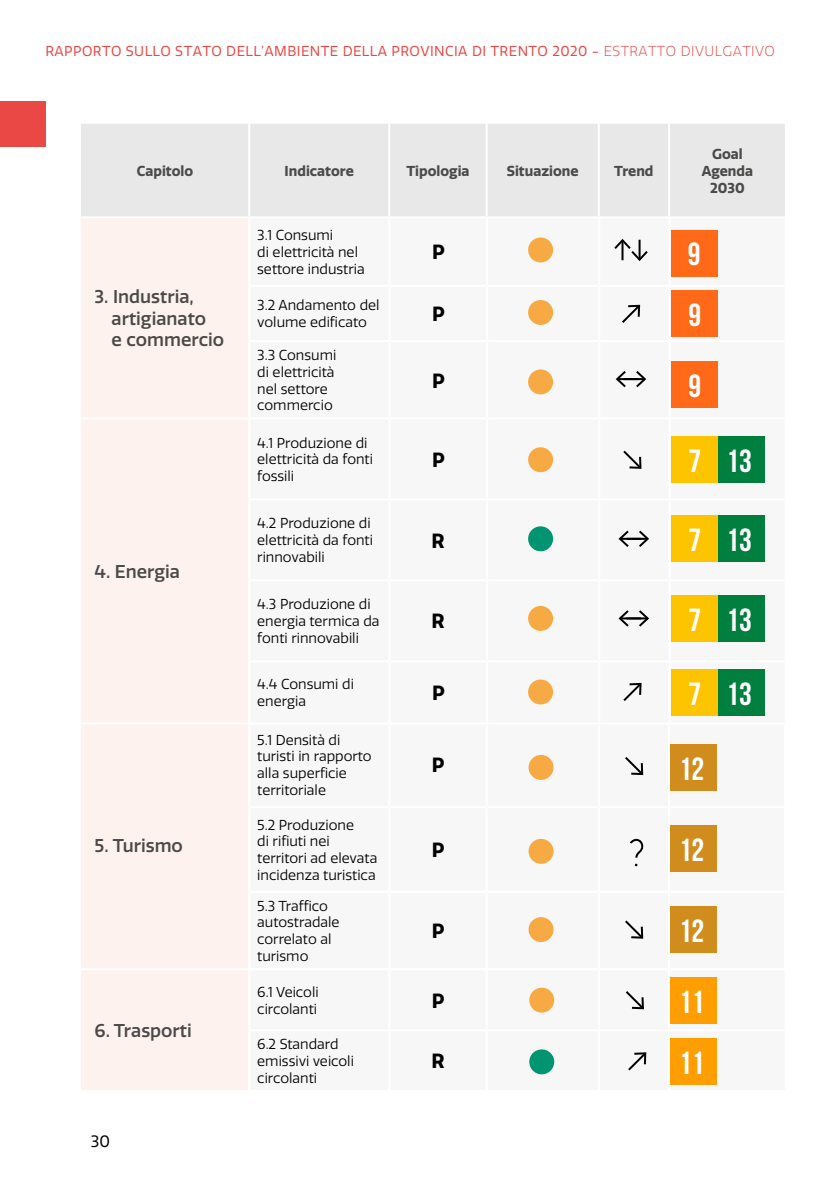
<style>
.page{position:relative;width:840px;height:1191px;background:#fff}
.page>*{position:absolute;margin:0;border:0;box-sizing:border-box;transform-origin:0 0}
.t1{font:32px/60.4px "Bebas Neue";color:#fff}
.t2{font:700 20px "Quatro";color:#000}
.t3{font:500 18px/21.6px "Quatro";color:#4a4a49}
.t4{font:16px "Quatro";color:#000}
.t5{font:14px/16.8px "Quatro";color:#000}
.t6{font:14px "Quatro";letter-spacing:.03em;color:#e94845}
.t7{font:700 14px/16.8px "Quatro";color:#4a4a49;text-align:center}
.s1{font-weight:300}
</style>
<div class="page">
<div style="left:0;top:102px;width:45px;height:45px;background:#e94845"></div>
<div style="left:81px;top:721px;width:168px;height:248px;background:#fef2ef"></div>
<hr style="left:248px;top:720px;width:2px;height:87px;background:#fff">
<hr style="left:248px;top:807px;width:2px;height:84px;background:#fff">
<hr style="left:248px;top:891px;width:2px;height:79px;background:#fff">
<div style="left:528px;top:755px;width:25px;height:25px;background:#f7a944;border-radius:50%"></div>
<div style="left:528px;top:839px;width:25px;height:25px;background:#f7a944;border-radius:50%"></div>
<div style="left:528px;top:917px;width:25px;height:25px;background:#f7a944;border-radius:50%"></div>
<svg style="left:625px;top:757px;width:19px;height:19px"></svg>
<svg style="left:625px;top:920px;width:19px;height:19px"></svg>
<svg style="left:629px;top:838px;width:13px;height:28px"></svg>
<div style="left:81px;top:218px;width:167px;height:503px;background:#fef2ef"></div>
<hr style="left:81px;top:417px;width:167px;height:2px;background:#fff">
<hr style="left:81px;top:722px;width:167px;height:2px;background:#fff">
<div style="left:81px;top:124px;width:703px;height:92px;background:#e8e8e8"></div>
<hr style="left:248px;top:124px;width:2px;height:92px;background:#fff">
<hr style="left:388px;top:124px;width:2px;height:92px;background:#fff">
<hr style="left:485px;top:124px;width:2px;height:92px;background:#fff">
<hr style="left:597px;top:124px;width:2px;height:92px;background:#fff">
<hr style="left:667px;top:124px;width:2px;height:92px;background:#fff">
<div style="left:528px;top:237px;width:24px;height:25px;background:#f7a944;border-radius:50%"></div>
<div style="left:528px;top:300px;width:24px;height:25px;background:#f7a944;border-radius:50%"></div>
<div style="left:528px;top:369px;width:24px;height:25px;background:#f7a944;border-radius:50%"></div>
<svg style="left:622px;top:304px;width:19px;height:19px"></svg>
<svg style="left:615px;top:371px;width:12px;height:17px"></svg>
<hr style="left:623px;top:378px;width:21px;height:2px;background:#000">
<svg style="left:633px;top:371px;width:14px;height:17px"></svg>
<svg style="left:614px;top:238px;width:34px;height:24px"></svg>
<div style="left:528px;top:447px;width:24px;height:25px;background:#f7a944;border-radius:50%"></div>
<div style="left:528px;top:526px;width:24px;height:25px;background:#009570;border-radius:50%"></div>
<div style="left:528px;top:606px;width:24px;height:25px;background:#f7a944;border-radius:50%"></div>
<div style="left:528px;top:679px;width:24px;height:25px;background:#f7a944;border-radius:50%"></div>
<svg style="left:623px;top:682px;width:19px;height:19px"></svg>
<svg style="left:618px;top:530px;width:12px;height:17px"></svg>
<hr style="left:626px;top:538px;width:21px;height:2px;background:#000">
<svg style="left:636px;top:530px;width:14px;height:17px"></svg>
<svg style="left:618px;top:610px;width:12px;height:17px"></svg>
<hr style="left:626px;top:617px;width:21px;height:2px;background:#000">
<svg style="left:636px;top:610px;width:14px;height:17px"></svg>
<svg style="left:623px;top:450px;width:19px;height:19px"></svg>
<div style="left:81px;top:969px;width:168px;height:122px;background:#fef2ef"></div>
<hr style="left:81px;top:1090px;width:167px;height:2px;background:#fff">
<hr style="left:248px;top:968px;width:2px;height:62px;background:#fff">
<hr style="left:248px;top:1030px;width:2px;height:62px;background:#fff">
<hr style="left:81px;top:968px;width:167px;height:2px;background:#fff">
<div style="left:529px;top:987px;width:25px;height:25px;background:#f7a944;border-radius:50%"></div>
<div style="left:529px;top:1049px;width:25px;height:25px;background:#009570;border-radius:50%"></div>
<svg style="left:625px;top:991px;width:19px;height:19px"></svg>
<svg style="left:628px;top:1052px;width:19px;height:19px"></svg>
<div style="left:670px;top:230px;width:47px;height:46px;background:#ff6917"></div>
<div style="left:670px;top:290px;width:47px;height:47px;background:#ff6917"></div>
<div style="left:670px;top:361px;width:47px;height:47px;background:#ff6917"></div>
<div style="left:670px;top:436px;width:47px;height:47px;background:#ffc400"></div>
<div style="left:670px;top:515px;width:47px;height:47px;background:#ffc400"></div>
<div style="left:670px;top:595px;width:47px;height:47px;background:#ffc400"></div>
<div style="left:670px;top:669px;width:47px;height:47px;background:#ffc400"></div>
<div style="left:717px;top:436px;width:47px;height:47px;background:#007f3e"></div>
<div style="left:717px;top:515px;width:47px;height:47px;background:#007f3e"></div>
<div style="left:717px;top:595px;width:47px;height:47px;background:#007f3e"></div>
<div style="left:717px;top:669px;width:47px;height:47px;background:#007f3e"></div>
<div style="left:670px;top:744px;width:47px;height:47px;background:#d18c1e"></div>
<div style="left:670px;top:825px;width:47px;height:47px;background:#d18c1e"></div>
<div style="left:670px;top:906px;width:47px;height:47px;background:#d18c1e"></div>
<div style="left:670px;top:976px;width:47px;height:47px;background:#ff9e00"></div>
<div style="left:670px;top:1038px;width:47px;height:46px;background:#ff9e00"></div>
<p class="t6" style="left:45px;top:43px;width:730px">RAPPORTO SULLO STATO DELL’AMBIENTE DELLA PROVINCIA DI TRENTO 2020 - <span class="s1">ESTRATTO DIVULGATIVO</span></p>
<p class="t7" style="left:137px;top:163px;width:58px">Capitolo</p>
<p class="t7" style="left:284px;top:163px;width:71px">Indicatore</p>
<p class="t7" style="left:406px;top:163px;width:65px">Tipologia</p>
<p class="t7" style="left:506px;top:163px;width:73px">Situazione</p>
<p class="t7" style="left:614px;top:163px;width:41px">Trend</p>
<p class="t3" style="left:111px;top:286px;width:114px;text-indent:-17px">3. Industria, artigianato<br>e commercio</p>
<p class="t3" style="left:94px;top:561px;width:87px">4. Energia</p>
<p class="t3" style="left:94px;top:835px;width:90px">5. Turismo</p>
<p class="t3" style="left:94px;top:1020px;width:99px">6. Trasporti</p>
<p class="t4" style="left:91px;top:1131px;width:21px">30</p>
<p class="t5" style="left:257px;top:227px;width:109px">3.1 Consumi<br>di elettricità nel settore industria</p>
<h2 class="t2" style="left:432px;top:240px;width:14px">P</h2>
<p class="t5" style="left:257px;top:297px;width:124px">3.2 Andamento del volume edificato</p>
<h2 class="t2" style="left:432px;top:302px;width:14px">P</h2>
<p class="t5" style="left:257px;top:347px;width:81px">3.3 Consumi di elettricità nel settore commercio</p>
<h2 class="t2" style="left:432px;top:368px;width:14px">P</h2>
<p class="t5" style="left:257px;top:434px;width:117px">4.1 Produzione di elettricità da fonti fossili</p>
<p class="t5" style="left:257px;top:515px;width:117px">4.2 Produzione di elettricità da fonti rinnovabili</p>
<p class="t5" style="left:257px;top:596px;width:124px">4.3 Produzione di energia termica da fonti rinnovabili</p>
<h2 class="t2" style="left:432px;top:448px;width:14px">P</h2>
<h2 class="t2" style="left:431px;top:528px;width:15px">R</h2>
<h2 class="t2" style="left:431px;top:609px;width:15px">R</h2>
<p class="t5" style="left:257px;top:676px;width:98px">4.4 Consumi di energia</p>
<h2 class="t2" style="left:432px;top:681px;width:14px">P</h2>
<p class="t5" style="left:257px;top:731px;width:116px">5.1 Densità di turisti in rapporto alla superficie territoriale</p>
<p class="t5" style="left:257px;top:816px;width:121px">5.2 Produzione<br>di rifiuti nei territori ad elevata incidenza turistica</p>
<p class="t5" style="left:257px;top:897px;width:84px">5.3 Traffico autostradale correlato al turismo</p>
<h2 class="t2" style="left:431px;top:753px;width:14px">P</h2>
<h2 class="t2" style="left:431px;top:838px;width:14px">P</h2>
<h2 class="t2" style="left:431px;top:919px;width:14px">P</h2>
<p class="t5" style="left:257px;top:983px;width:63px">6.1 Veicoli circolanti</p>
<h2 class="t2" style="left:431px;top:988px;width:14px">P</h2>
<p class="t5" style="left:257px;top:1036px;width:98px">6.2 Standard emissivi veicoli circolanti</p>
<h2 class="t2" style="left:431px;top:1049px;width:15px">R</h2>
<p class="t7" style="left:701px;top:146px;width:53px">Goal<br>Agenda<br>2030</p>
<h1 class="t1" style="left:687px;top:224px;width:15px">9<br>9</h1>
<h1 class="t1" style="left:688px;top:355px;width:14px">9</h1>
<h1 class="t1" style="left:688px;top:430px;width:14px">7</h1>
<h1 class="t1" style="left:688px;top:509px;width:14px">7</h1>
<h1 class="t1" style="left:688px;top:589px;width:14px">7</h1>
<h1 class="t1" style="left:688px;top:663px;width:14px">7</h1>
<h1 class="t1" style="left:678px;top:738px;width:27px">12</h1>
<h1 class="t1" style="left:678px;top:819px;width:27px">12</h1>
<h1 class="t1" style="left:678px;top:895px;width:27px;line-height:70.4px">12<br>11</h1>
<h1 class="t1" style="left:678px;top:1032px;width:27px">11</h1>
<h1 class="t1" style="left:726px;top:430px;width:27px">13</h1>
<h1 class="t1" style="left:726px;top:509px;width:27px">13</h1>
<h1 class="t1" style="left:726px;top:589px;width:27px">13</h1>
<h1 class="t1" style="left:726px;top:663px;width:27px">13</h1>
</div>
